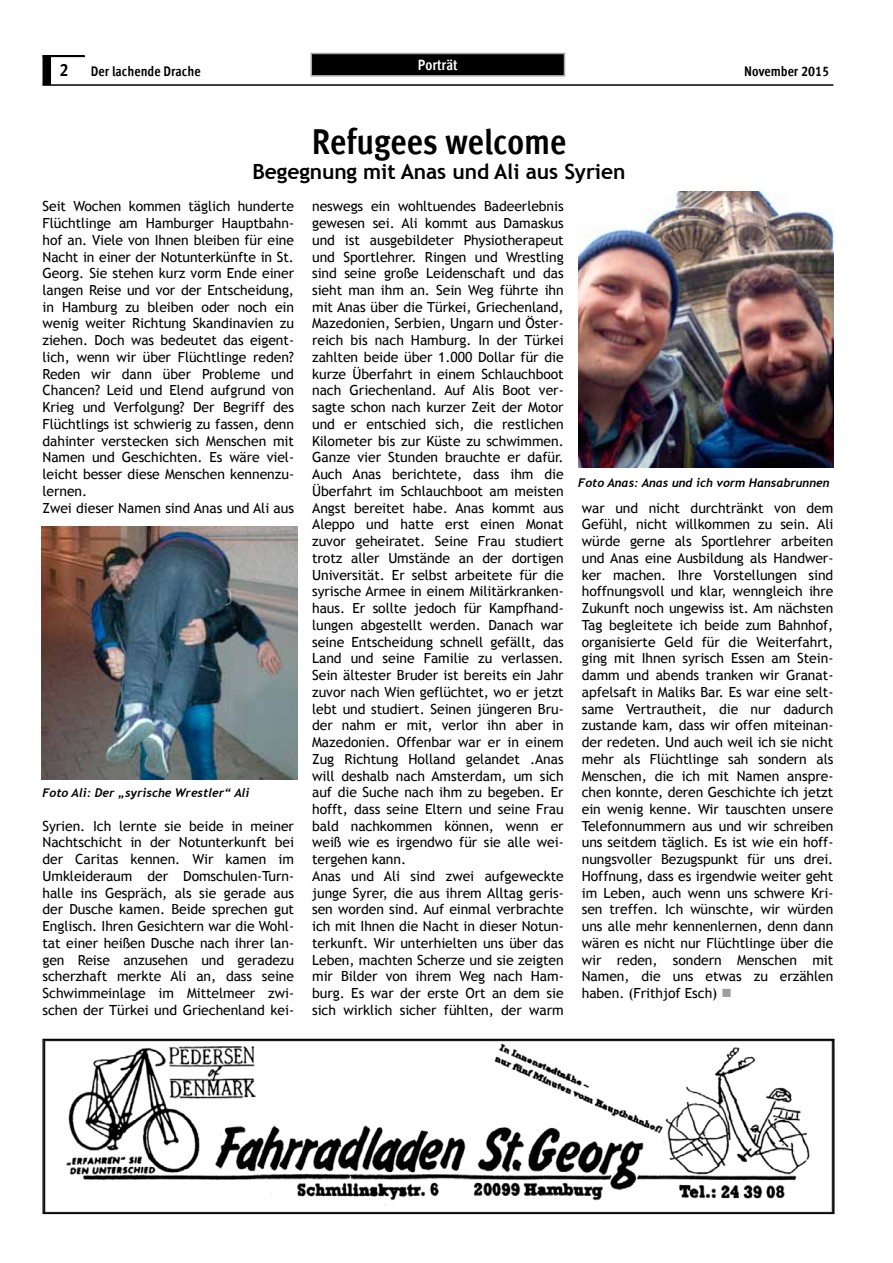
<style>
.page{position:relative;width:893px;height:1263px;background:#fff}
.page>*{position:absolute;margin:0;border:0;box-sizing:border-box;transform-origin:0 0}
.t1{font:36px "Meta Cond LF Bold";color:#000}
.t2{font:700 21px "Trebuchet MS";letter-spacing:-.005em;color:#000}
.t3{font:15px "Meta Cond LF Bold";color:#fff}
.t4{font:13.95px/16.8px "Trebuchet MS";letter-spacing:-.005em;color:#000}
.t5{font:13.95px "Meta Cond LF Bold";color:#000}
.t6{font:italic 700 12px "Trebuchet";color:#000}
.s1{font-size:18px}
.s2{color:#9c9e9f}
</style>
<div class="page">
<div style="left:43px;top:55px;width:42px;height:2px;border:2px solid #000"></div>
<hr style="left:43px;top:84px;width:790px;height:2px;background:#000">
<div style="left:43px;top:56px;width:7px;height:28px;background:#000"></div>
<div style="left:43px;top:55px;width:8px;height:30px;border:2px solid #000"></div>
<div style="left:311px;top:53px;width:253px;height:23px;background:#000"></div>
<div style="left:310px;top:53px;width:255px;height:24px;border:2px solid #a7a8aa"></div>
<img style="left:44px;top:1041px;width:788px;height:171px">
<div style="left:42px;top:1039px;width:792px;height:175px;border:1px solid #000"></div>
<img style="left:41px;top:526px;width:256px;height:253px">
<img style="left:578px;top:192px;width:256px;height:276px">
<p class="t3" style="left:418px;top:56px;width:41px">Porträt</p>
<p class="t5" style="left:59px;top:63px;width:143px"><span class="s1">2</span> Der lachende Drache</p>
<p class="t5" style="left:744px;top:63px;width:86px">November 2015</p>
<h1 class="t1" style="left:312px;top:120px;width:256px">Refugees welcome</h1>
<h2 class="t2" style="left:253px;top:158px;width:374px">Begegnung mit Anas und Ali aus Syrien</h2>
<p class="t4" style="left:43px;top:198px;width:253px">Seit Wochen kommen täglich hunderte Flüchtlinge am Hamburger Hauptbahn&shy;hof an. Viele von Ihnen bleiben für eine Nacht in einer der Notunterkünfte in St.<br>Georg. Sie stehen kurz vorm Ende einer langen Reise und vor der Entscheidung, in Hamburg zu bleiben oder noch ein wenig weiter Richtung Skandinavien zu ziehen. Doch was bedeutet das eigent&shy;lich, wenn wir über Flüchtlinge reden?<br>Reden wir dann über Probleme und Chancen? Leid und Elend aufgrund von Krieg und Verfolgung? Der Begriff des Flüchtlings ist schwierig zu fassen, denn dahinter verstecken sich Menschen mit Namen und Geschichten. Es wäre viel&shy;leicht besser diese Menschen kennenzu&shy;lernen.<br>Zwei dieser Namen sind Anas und Ali aus</p>
<p class="t4" style="left:312px;top:198px;width:253px">neswegs ein wohltuendes Badeerlebnis gewesen sei. Ali kommt aus Damaskus und ist ausgebildeter Physiotherapeut und Sportlehrer. Ringen und Wrestling sind seine große Leidenschaft und das sieht man ihm an. Sein Weg führte ihn mit Anas über die Türkei, Griechenland, Mazedonien, Serbien, Ungarn und Öster&shy;reich bis nach Hamburg. In der Türkei zahlten beide über 1.000 Dollar für die kurze Überfahrt in einem Schlauchboot nach Griechenland. Auf Alis Boot ver&shy;sagte schon nach kurzer Zeit der Motor und er entschied sich, die restlichen Kilometer bis zur Küste zu schwimmen.<br>Ganze vier Stunden brauchte er dafür.<br>Auch Anas berichtete, dass ihm die Überfahrt im Schlauchboot am meisten Angst bereitet habe. Anas kommt aus Aleppo und hatte erst einen Monat zuvor geheiratet. Seine Frau studiert trotz aller Umstände an der dortigen Universität. Er selbst arbeitete für die syrische Armee in einem Militärkranken&shy;haus. Er sollte jedoch für Kampfhand&shy;lungen abgestellt werden. Danach war seine Entscheidung schnell gefällt, das Land und seine Familie zu verlassen.<br>Sein ältester Bruder ist bereits ein Jahr zuvor nach Wien geflüchtet, wo er jetzt lebt und studiert. Seinen jüngeren Bru&shy;der nahm er mit, verlor ihn aber in Mazedonien. Offenbar war er in einem Zug Richtung Holland gelandet .Anas will deshalb nach Amsterdam, um sich auf die Suche nach ihm zu begeben. Er hofft, dass seine Eltern und seine Frau bald nachkommen können, wenn er weiß wie es irgendwo für sie alle wei&shy;tergehen kann.<br>Anas und Ali sind zwei aufgeweckte junge Syrer, die aus ihrem Alltag geris&shy;sen worden sind. Auf einmal verbrachte ich mit Ihnen die Nacht in dieser Notun&shy;terkunft. Wir unterhielten uns über das Leben, machten Scherze und sie zeigten mir Bilder von ihrem Weg nach Ham&shy;burg. Es war der erste Ort an dem sie sich wirklich sicher fühlten, der warm</p>
<p class="t6" style="left:578px;top:476px;width:253px">Foto Anas: Anas und ich vorm Hansabrunnen</p>
<p class="t4" style="left:582px;top:499px;width:253px;text-align:justify">war und nicht durchtränkt von dem Gefühl, nicht willkommen zu sein. Ali würde gerne als Sportlehrer arbeiten und Anas eine Ausbildung als Handwer&shy;ker machen. Ihre Vorstellungen sind hoffnungsvoll und klar, wenngleich ihre Zukunft noch ungewiss ist. Am nächsten Tag begleitete ich beide zum Bahnhof, organisierte Geld für die Weiterfahrt, ging mit Ihnen syrisch Essen am Stein&shy;damm und abends tranken wir Granat&shy;apfelsaft in Maliks Bar. Es war eine selt&shy;same Vertrautheit, die nur dadurch zustande kam, dass wir offen miteinan&shy;der redeten. Und auch weil ich sie nicht mehr als Flüchtlinge sah sondern als Menschen, die ich mit Namen anspre&shy;chen konnte, deren Geschichte ich jetzt ein wenig kenne. Wir tauschten unsere Telefonnummern aus und wir schreiben uns seitdem täglich. Es ist wie ein hoff&shy;nungsvoller Bezugspunkt für uns drei.<br>Hoffnung, dass es irgendwie weiter geht im Leben, auch wenn uns schwere Kri&shy;sen treffen. Ich wünschte, wir würden uns alle mehr kennenlernen, denn dann wären es nicht nur Flüchtlinge über die wir reden, sondern Menschen mit Namen, die uns etwas zu erzählen haben. (Frithjof Esch) <span class="s2">■</span></p>
<p class="t6" style="left:43px;top:785px;width:209px">Foto Ali: Der „syrische Wrestler“ Ali</p>
<p class="t4" style="left:43px;top:817px;width:253px;text-align:justify">Syrien. Ich lernte sie beide in meiner Nachtschicht in der Notunterkunft bei der Caritas kennen. Wir kamen im Umkleideraum der Domschulen-Turn&shy;halle ins Gespräch, als sie gerade aus der Dusche kamen. Beide sprechen gut Englisch. Ihren Gesichtern war die Wohl&shy;tat einer heißen Dusche nach ihrer lan&shy;gen Reise anzusehen und geradezu scherzhaft merkte Ali an, dass seine Schwimmeinlage im Mittelmeer zwi&shy;schen der Türkei und Griechenland kei-</p>
</div>
